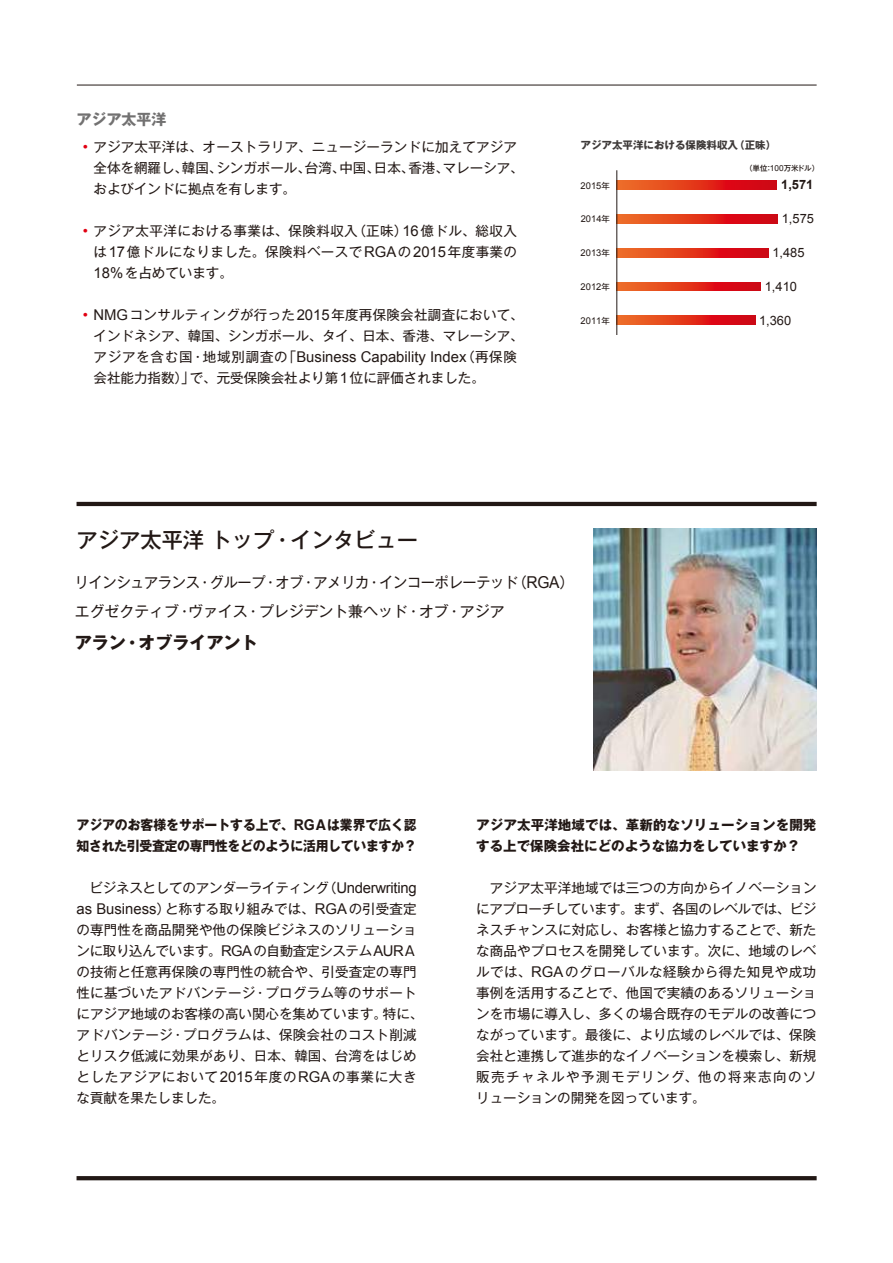
<style>
.page{position:relative;width:893px;height:1263px;background:#fff}
.page>*{position:absolute;margin:0;border:0;box-sizing:border-box;transform-origin:0 0}
.t1{font:500 21.3px "Gothic MB101 Pro";color:#221815}
.t2{font:700 16.95px "Gothic MB101 Pro";color:#221815}
.t3{font:700 15px "Gothic MB101 Pro";color:#727171}
.t4{font:14.85px/29.7px "Gothic MB101 Pro";letter-spacing:-.02em;color:#221815;scale:.95 1}
.t5{font:14.85px "Arial";color:#221815}
.t6{font:13.5px/21px "Gothic MB101 Pro";letter-spacing:.01em;color:#221815}
.t7{font:700 13.5px/21px "Gothic MB101 Pro";letter-spacing:-.005em;color:#221815;scale:.95 1}
.t8{font:700 13.5px/21px "Gothic MB101 Pro";letter-spacing:-.005em;color:#221815}
.t9{font:13.5px/21px "Gothic MB101 Pro";letter-spacing:.03em;color:#221815}
.t10{font:13.5px "Gothic MB101 Pro";letter-spacing:.035em;color:#221815}
.t11{font:12.9px "Arial";color:#221815}
.t12{font:700 12.9px "Arial";color:#221815}
.t13{font:700 10.5px "Gothic MB101 Pro";color:#3e3a39}
.t14{font:9.3px "Arial";color:#221815}
.t15{font:500 7.5px "Gothic MB101 Pro";letter-spacing:-.025em;color:#221815}
.s1{font-family:"Arial";font-size:14.85px;color:#e10012}
.s2{font-family:"Arial";font-size:14.85px}
.s3{font-family:"Gothic MB101 Pro";font-size:13.5px}
.s4{font-family:"Arial";font-weight:400;font-size:8.25px}
.s5{font-family:"Gothic MB101 Pro";font-size:8.55px}
.s6{font-family:"Arial";font-size:16.35px}
</style>
<div class="page">
<hr style="left:77px;top:502px;width:740px;height:4px;background:#221815">
<svg style="left:77px;top:1176px;width:740px;height:4px;background:#261c19"></svg>
<img style="left:594px;top:529px;width:222px;height:241px">
<svg style="left:617px;top:181px;width:160px;height:8px"></svg>
<svg style="left:617px;top:214px;width:160px;height:9px"></svg>
<svg style="left:617px;top:248px;width:151px;height:9px"></svg>
<svg style="left:617px;top:282px;width:143px;height:9px"></svg>
<svg style="left:617px;top:316px;width:138px;height:9px"></svg>
<hr style="left:616px;top:170px;width:1px;height:165px;background:#221815">
<hr style="left:77px;top:85px;width:740px;height:1px;background:#221815">
<p class="t3" style="left:77px;top:107px;width:91px">アジア太平洋</p>
<p class="t6" style="left:83px;top:134px;width:436px"><span class="s1">•</span> アジア太平洋は、オーストラリア、ニュージーランドに加えてアジア</p>
<p class="t6" style="left:94px;top:155px;width:432px">全体を網羅し、韓国、シンガポール、台湾、中国、日本、香港、マレーシア、およびインドに拠点を有します。</p>
<p class="t10" style="left:83px;top:219px;width:436px"><span class="s1">•</span> アジア太平洋における事業は、保険料収入（正味）<span class="s2">16</span>億ドル、総収入</p>
<p class="t9" style="left:94px;top:239px;width:425px">は<span class="s2">17</span>億ドルになりました。保険料ベースで<span class="s2">RGA</span>の<span class="s2">2015</span>年度事業の<br><span class="s2">18%</span>を占めています。</p>
<p class="t6" style="left:83px;top:302px;width:442px"><span class="s1">•</span> <span class="s2">NMG</span>コンサルティングが行った<span class="s2">2015</span>年度再保険会社調査において、</p>
<p class="t6" style="left:94px;top:323px;width:432px">インドネシア、韓国、シンガポール、タイ、日本、香港、マレーシア、</p>
<p class="t5" style="left:94px;top:348px;width:425px"><span class="s3">アジアを含む国・地域別調査の「</span>Business Capability Index<span class="s3">（再保険</span></p>
<p class="t6" style="left:94px;top:365px;width:393px">会社能力指数）」で、元受保険会社より第<span class="s2">1</span>位に評価されました。</p>
<p class="t13" style="left:581px;top:136px;width:202px">アジア太平洋における保険料収入（正味）　</p>
<p class="t15" style="left:745px;top:162px;width:76px">（単位：<span class="s4">100</span>万米ドル）</p>
<p class="t12" style="left:781px;top:177px;width:34px">1,571</p>
<p class="t11" style="left:782px;top:211px;width:34px">1,575</p>
<p class="t11" style="left:772px;top:245px;width:34px">1,485</p>
<p class="t11" style="left:765px;top:279px;width:34px">1,410</p>
<p class="t11" style="left:759px;top:313px;width:34px">1,360</p>
<p class="t14" style="left:581px;top:180px;width:31px">2015<span class="s5">年</span></p>
<p class="t14" style="left:581px;top:213px;width:31px">2014<span class="s5">年</span></p>
<p class="t14" style="left:581px;top:248px;width:31px">2013<span class="s5">年</span></p>
<p class="t14" style="left:581px;top:281px;width:31px">2012<span class="s5">年</span></p>
<p class="t14" style="left:581px;top:316px;width:31px">2011<span class="s5">年</span></p>
<h1 class="t1" style="left:77px;top:522px;width:343px">アジア太平洋トップ・インタビュー</h1>
<p class="t4" style="left:75px;top:565px;width:526px">リインシュアランス・グループ・オブ・アメリカ・インコーポレーテッド（<span class="s6">RGA</span>）エグゼクティブ・ヴァイス・プレジデント兼ヘッド・オブ・アジア</p>
<p class="t2" style="left:75px;top:629px;width:184px">アラン・オブライアント</p>
<p class="t7" style="left:77px;top:813px;width:360px">アジアのお客様をサポートする上で、<span class="s2">RG</span>Ａは業界で広く認知された引受査定の専門性をどのように活用していますか？</p>
<p class="t6" style="left:77px;top:875px;width:348px;text-indent:13px">ビジネスとしてのアンダーライティング（<span class="s2">Underwriting as Business</span>）と称する取り組みでは、<span class="s2">RGA</span>の引受査定の専門性を商品開発や他の保険ビジネスのソリューションに取り込んでいます。<span class="s2">RGA</span>の自動査定システム<span class="s2">AUR</span>Ａの技術と任意再保険の専門性の統合や、引受査定の専門性に基づいたアドバンテージ・プログラム等のサポートにアジア地域のお客様の高い関心を集めています。特に、アドバンテージ・プログラムは、保険会社のコスト削減とリスク低減に効果があり、日本、韓国、台湾をはじめとしたアジアにおいて<span class="s2">2015</span>年度の<span class="s2">RGA</span>の事業に大きな貢献を果たしました。</p>
<p class="t8" style="left:476px;top:813px;width:342px">アジア太平洋地域では、革新的なソリューションを開発する上で保険会社にどのような協力をしていますか？</p>
<p class="t6" style="left:476px;top:875px;width:342px;text-align:justify">　アジア太平洋地域では三つの方向からイノベーションにアプローチしています。まず、各国のレベルでは、ビジネスチャンスに対応し、お客様と協力することで、新たな商品やプロセスを開発しています。次に、地域のレベルでは、<span class="s2">RGA</span>のグローバルな経験から得た知見や成功事例を活用することで、他国で実績のあるソリューションを市場に導入し、多くの場合既存のモデルの改善につながっています。最後に、より広域のレベルでは、保険会社と連携して進歩的なイノベーションを模索し、新規販売チャネルや予測モデリング、他の将来志向のソリューションの開発を図っています。</p>
</div>
